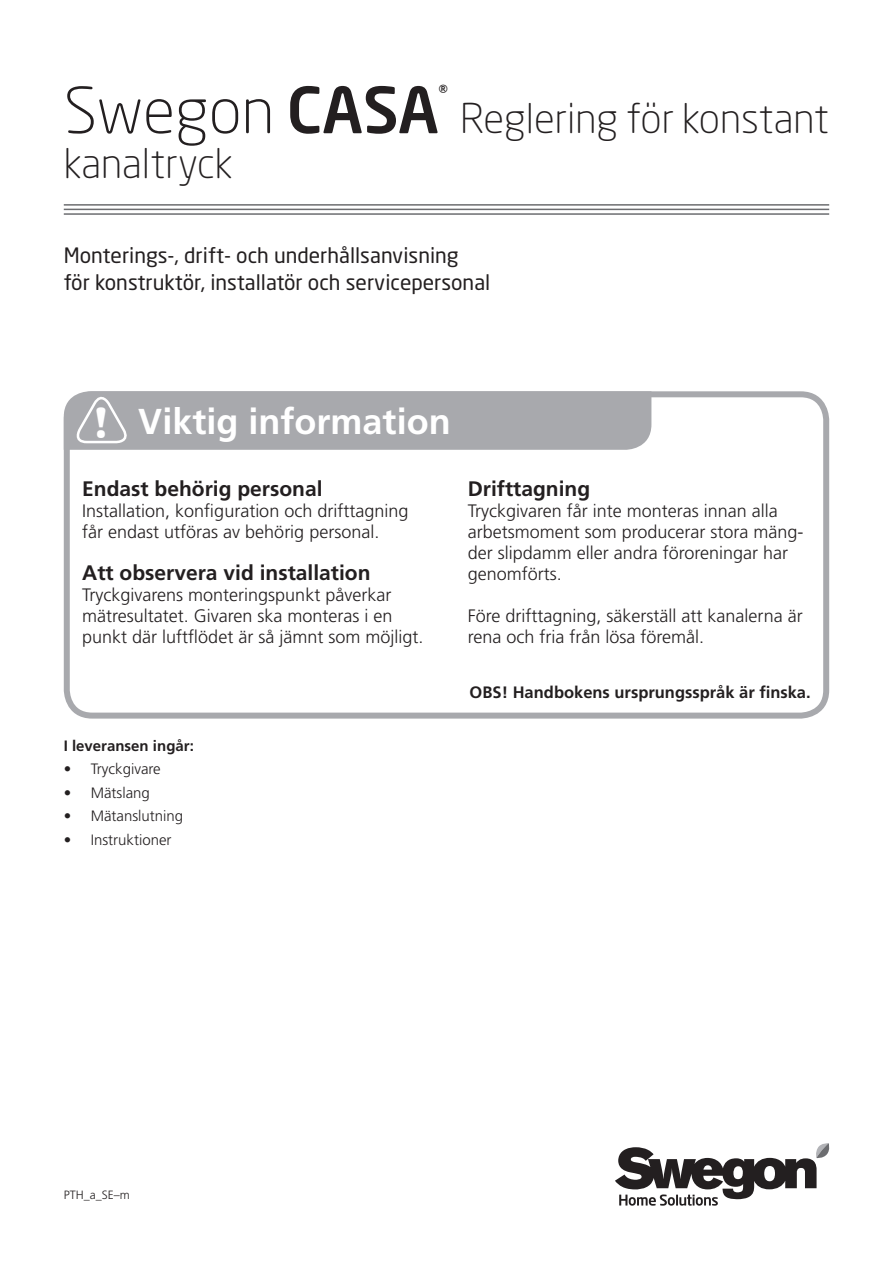
<style>
.page{position:relative;width:893px;height:1263px;background:#fff}
.page>*{position:absolute;margin:0;border:0;box-sizing:border-box;transform-origin:0 0}
.t1{font:300 63px "Neo Sans Std";color:#231f20}
.t2{font:700 45.6px "Britannic";color:#fff}
.t3{font:300 40.5px "Neo Sans Std";color:#231f20}
.t4{font:700 36px "Frutiger";color:#fff}
.t5{font:21px/27px "Neo Sans Std";color:#231f20}
.t6{font:700 21px "Frutiger";color:#231f20}
.t7{font:300 18px/21px "Frutiger";color:#231f20}
.t8{font:700 16.5px "Frutiger";color:#231f20}
.t9{font:300 15px "Frutiger";color:#231f20}
.t10{font:700 15px "Frutiger";color:#231f20}
.t11{font:500 15px "Neo Sans Std";color:#231f20}
.t12{font:300 12px "Frutiger";color:#231f20}
.s1{font-weight:500}
</style>
<div class="page">
<hr style="left:64px;top:204px;width:765px;height:2px;background:#6c6d70">
<hr style="left:64px;top:209px;width:765px;height:1px;background:#6c6d70">
<hr style="left:64px;top:213px;width:765px;height:2px;background:#6c6d70">
<svg style="left:615px;top:1143px;width:214px;height:63px"></svg>
<div style="left:64px;top:391px;width:765px;height:328px;border:6px solid #a8a9ad;border-radius:26px"></div>
<div style="left:64px;top:391px;width:587px;height:59px;background:#a8a9ad"></div>
<h1 class="t1" style="left:64px;top:73px;width:376px">Swegon <span class="s1">CASA</span></h1>
<p class="t11" style="left:439px;top:81px;width:10px">®</p>
<h3 class="t3" style="left:64px;top:139px;width:170px">kanaltryck</h3>
<h3 class="t3" style="left:460px;top:94px;width:371px">Reglering för konstant</h3>
<p class="t5" style="left:64px;top:241px;width:428px">Monterings-, drift- och underhållsanvisning<br>för konstruktör, installatör och servicepersonal</p>
<h3 class="t4" style="left:138px;top:400px;width:314px">Viktig information</h3>
<p class="t6" style="left:82px;top:477px;width:242px">Endast behörig personal</p>
<p class="t7" style="left:82px;top:501px;width:328px">Installation, konfiguration och drifttagning får endast utföras av behörig personal.</p>
<p class="t6" style="left:82px;top:561px;width:290px">Att observera vid installation</p>
<p class="t7" style="left:82px;top:585px;width:343px">Tryckgivarens monteringspunkt påverkar mätresultatet. Givaren ska monteras i en punkt där luftflödet är så jämnt som möjligt.</p>
<h2 class="t2" style="left:93px;top:397px;width:18px">!</h2>
<p class="t10" style="left:64px;top:737px;width:132px">I leveransen ingår:</p>
<p class="t9" style="left:64px;top:761px;width:98px">• Tryckgivare</p>
<p class="t9" style="left:64px;top:784px;width:88px">• Mätslang</p>
<p class="t9" style="left:64px;top:808px;width:121px">• Mätanslutning</p>
<p class="t9" style="left:64px;top:831px;width:109px">• Instruktioner</p>
<p class="t6" style="left:468px;top:477px;width:124px">Drifttagning</p>
<p class="t7" style="left:468px;top:501px;width:337px">Tryckgivaren får inte monteras innan alla arbetsmoment som producerar stora mäng&shy;der slipdamm eller andra föroreningar har genomförts.</p>
<p class="t7" style="left:468px;top:606px;width:336px">Före drifttagning, säkerställ att kanalerna är rena och fria från lösa föremål.</p>
<p class="t8" style="left:470px;top:683px;width:343px">OBS! Handbokens ursprungsspråk är finska.</p>
<p class="t12" style="left:64px;top:1188px;width:67px">PTH_a_SE–m</p>
</div>
